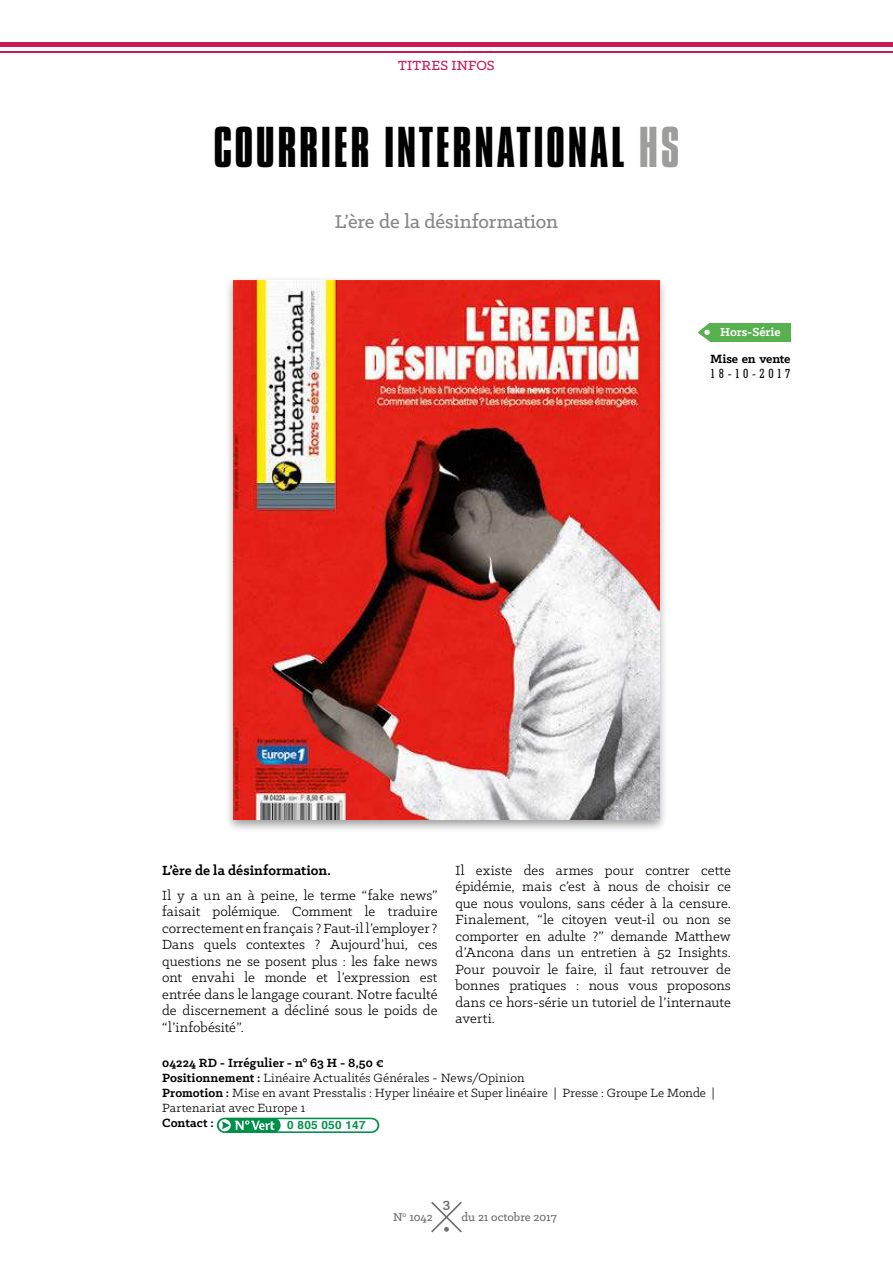
<style>
.page{position:relative;width:893px;height:1263px;background:#fff}
.page>*{position:absolute;margin:0;border:0;box-sizing:border-box;transform-origin:0 0}
.t1{font:49.5px "Compacta BT";letter-spacing:.05em;color:#000}
.t2{font:500 21px "Klinic Slab";letter-spacing:-.005em;color:#878787}
.t3{font:15px/16.5px "Klinic Slab";letter-spacing:.005em;color:#000;text-align:justify}
.t4{font:700 15px "Klinic Slab";letter-spacing:.005em;color:#000}
.t5{font:500 15px "Klinic Slab";letter-spacing:.015em;color:#cc1852}
.t6{font:700 15px "Klinic Slab";color:#706f6f}
.t7{font:13.5px/15px "Klinic Slab";letter-spacing:.01em;color:#000}
.t8{font:700 13.5px "Klinic Slab";letter-spacing:-.01em;color:#000}
.t9{font:500 condensed 13.5px "Geometric Slab 703 BT";letter-spacing:.24em;color:#000}
.t10{font:700 13.5px "Klinic Slab";letter-spacing:.01em;color:#000}
.t11{font:700 13.2px "Klinic Slab";color:#fff}
.t12{font:500 12.75px "Klinic Slab";color:#706f6f}
.t13{font:700 11.25px "Helvetica";letter-spacing:.02em;color:#00904a;scale:1.05 1}
.s1{color:#9d9d9c}
.s2{font-weight:700}
</style>
<div class="page">
<svg style="left:431px;top:1202px;width:31px;height:30px"></svg>
<svg style="left:217px;top:1118px;width:162px;height:15px"></svg>
<div style="left:224px;top:275px;width:444px;height:558px;background:#000;opacity:.4"></div>
<img style="left:234px;top:280px;width:425px;height:540px">
<hr style="left:0;top:43px;width:893px;height:4px;background:#cc1852">
<hr style="left:0;top:51px;width:893px;height:1px;background:#cc1852">
<div style="left:710px;top:323px;width:80px;height:18px;background:#57b14f"></div>
<svg style="left:698px;top:323px;width:12px;height:18px"></svg>
<p class="t5" style="left:398px;top:56px;width:98px">TITRES INFOS</p>
<h1 class="t1" style="left:213px;top:119px;width:468px">COURRIER INTERNATIONAL <span class="s1">HS</span></h1>
<h2 class="t2" style="left:335px;top:208px;width:225px">L’ère de la désinformation</h2>
<p class="t11" style="left:720px;top:323px;width:62px">Hors-Série</p>
<p class="t8" style="left:710px;top:350px;width:82px">Mise en vente</p>
<p class="t9" style="left:710px;top:365px;width:82px">18-10-2017</p>
<p class="t4" style="left:162px;top:860px;width:170px">L’ère de la désinformation.</p>
<p class="t3" style="left:162px;top:886px;width:277px">Il y a un an à peine, le terme “fake news” faisait polémique. Comment le traduire correctement en français ? Faut-il l’employer?<br>Dans quels contextes ? Aujourd’hui, ces questions ne se posent plus : les fake news ont envahi le monde et l’expression est entrée dans le langage courant. Notre faculté de discernement a décliné sous le poids de “l’infobésité”.</p>
<p class="t3" style="left:455px;top:861px;width:277px">Il existe des armes pour contrer cette épidémie, mais c’est à nous de choisir ce que nous voulons, sans céder à la censure.<br>Finalement, “le citoyen veut-il ou non se comporter en adulte ?” demande Matthew d’Ancona dans un entretien à 52 Insights.<br>Pour pouvoir le faire, il faut retrouver de bonnes pratiques : nous vous proposons dans ce hors-série un tutoriel de l’internaute averti.</p>
<p class="t7" style="left:162px;top:1055px;width:554px"><span class="s2">04224 RD - Irrégulier - n° 63 H - 8,50 €<br>Positionnement :</span> Linéaire Actualités Générales - News/Opinion<br><span class="s2">Promotion :</span> Mise en avant Presstalis : Hyper linéaire et Super linéaire | Presse : Groupe Le Monde | Partenariat avec Europe 1</p>
<p class="t10" style="left:162px;top:1114px;width:53px">Contact :</p>
<p class="t13" style="left:287px;top:1116px;width:76px">0 805 050 147</p>
<p class="t6" style="left:443px;top:1194px;width:9px">3</p>
<p class="t12" style="left:393px;top:1209px;width:41px">N<sup>0</sup> 1042</p>
<p class="t12" style="left:461px;top:1209px;width:97px">du 21 octobre 2017</p>
</div>
